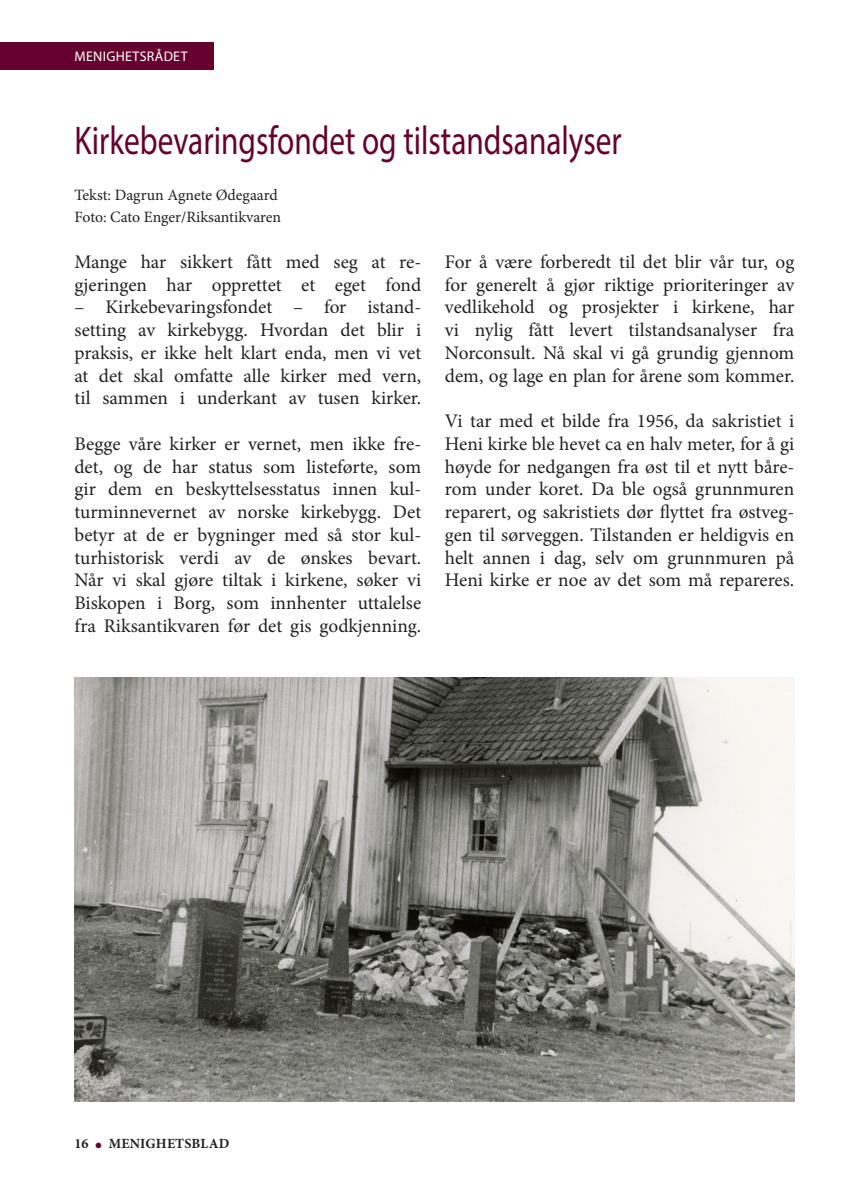
<style>
.page{position:relative;width:844px;height:1191px;background:#fff}
.page>*{position:absolute;margin:0;border:0;box-sizing:border-box;transform-origin:0 0}
.Brødtekst_start{font:40.25px "Myriad Pro";color:#66002e;scale:.78 1}
.Brødtekst_start-2{font:19.25px/22.8px "Minion Pro";color:#231f20;text-align:justify}
.Brødtekst_start-3{font:15.75px "Minion Pro";color:#231f20}
.t1{font:700 14px "Minion Pro";letter-spacing:.01em;color:#231f20}
.t2{font:14px "Myriad Pro";letter-spacing:.02em;color:#fff}
.s1{font-weight:400;font-size:21px;color:#66002e}
</style>
<div class="page">
<div style="left:0;top:42px;width:213px;height:28px;background:#66002e"></div>
<img style="left:74px;top:677px;width:720px;height:424px">
<p class="t2" style="left:75px;top:48px;width:114px">MENIGHETSRÅDET</p>
<p class="Brødtekst_start" style="left:74px;top:116px;width:703px">Kirkebevaringsfondet og tilstandsanalyser</p>
<p class="Brødtekst_start-3" style="left:74px;top:184px;width:205px">Tekst: Dagrun Agnete Ødegaard</p>
<p class="Brødtekst_start-3" style="left:74px;top:207px;width:208px">Foto: Cato Enger/Riksantikvaren</p>
<p class="Brødtekst_start-2" style="left:74px;top:250px;width:348px">Mange har sikkert fått med seg at re&shy;gjeringen har opprettet et eget fond</p>
<p class="Brødtekst_start-2" style="left:74px;top:296px;width:348px">– Kirkebevaringsfondet – for istand&shy;setting av kirkebygg. Hvordan det blir i praksis, er ikke helt klart enda, men vi vet at det skal omfatte alle kirker med vern, til sammen i underkant av tusen kirker.</p>
<p class="Brødtekst_start-2" style="left:74px;top:432px;width:348px">Begge våre kirker er vernet, men ikke fre&shy;det, og de har status som listeførte, som gir dem en beskyttelsesstatus innen kul&shy;turminnevernet av norske kirkebygg. Det betyr at de er bygninger med så stor kul&shy;turhistorisk verdi av de ønskes bevart.<br>Når vi skal gjøre tiltak i kirkene, søker vi Biskopen i Borg, som innhenter uttalelse fra Riksantikvaren før det gis godkjenning.</p>
<p class="Brødtekst_start-2" style="left:445px;top:250px;width:351px">For å være forberedt til det blir vår tur, og for generelt å gjør riktige prioriteringer av vedlikehold og prosjekter i kirkene, har vi nylig fått levert tilstandsanalyser fra Norconsult. Nå skal vi gå grundig gjennom dem, og lage en plan for årene som kommer.</p>
<p class="Brødtekst_start-2" style="left:445px;top:410px;width:351px">Vi tar med et bilde fra 1956, da sakristiet i Heni kirke ble hevet ca en halv meter, for å gi høyde for nedgangen fra øst til et nytt båre&shy;rom under koret. Da ble også grunnmuren reparert, og sakristiets dør flyttet fra østveg&shy;gen til sørveggen. Tilstanden er heldigvis en helt annen i dag, selv om grunnmuren på Heni kirke er noe av det som må repareres.</p>
<p class="t1" style="left:74px;top:1133px;width:156px">16 <span class="s1">•</span> MENIGHETSBLAD</p>
</div>
